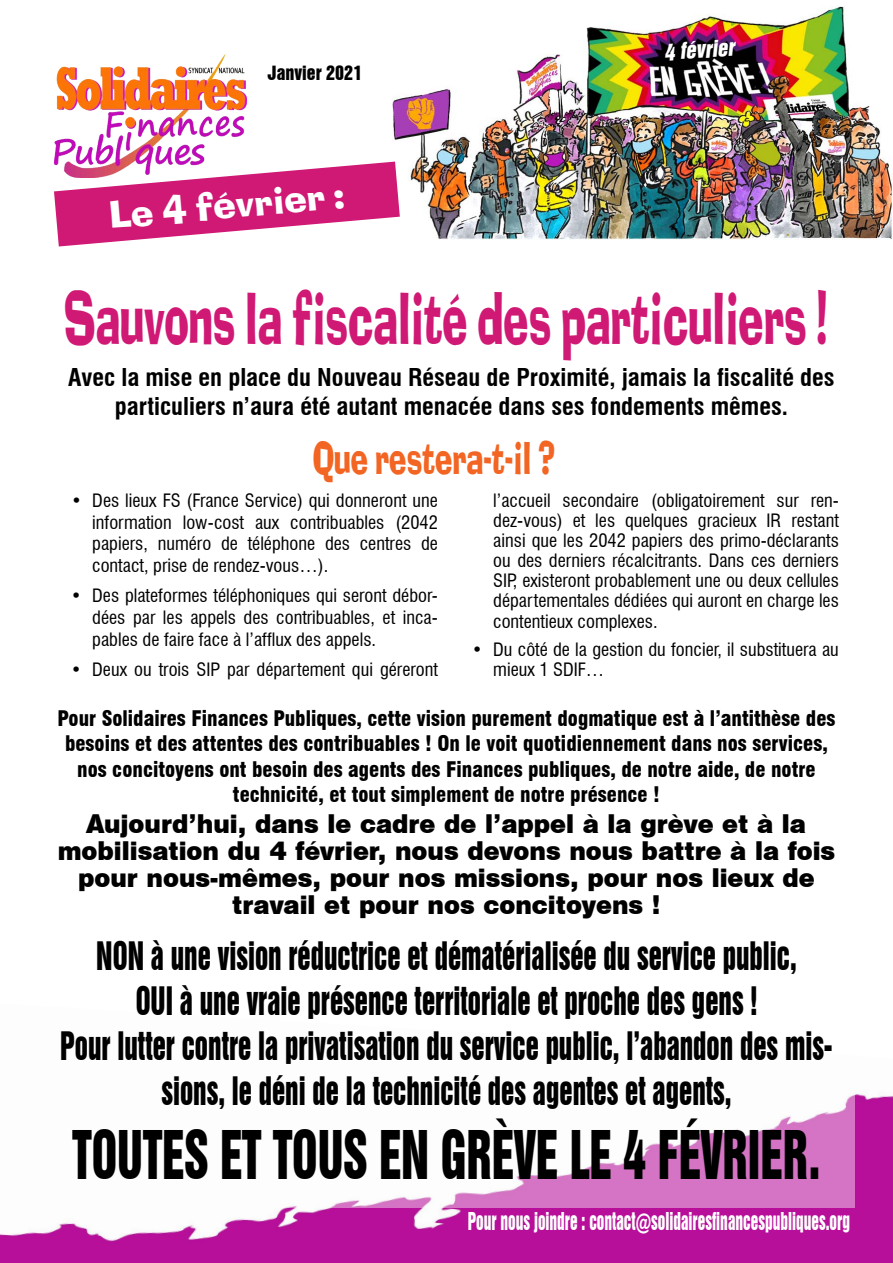
<style>
.page{position:relative;width:893px;height:1263px;background:#fff}
.page>*{position:absolute;margin:0;border:0;box-sizing:border-box;transform-origin:0 0}
.t1{font:69.6px "Ad Lib";color:#d01875;scale:.58 1}
.t2{font:61.5px "Swiss 921 BT Regular A";color:#000;scale:.75 1}
.t3{font:43.5px "Ad Lib";color:#f26522;scale:.64 1}
.t4{font:36px/45px "Swiss 921 BT Regular A";color:#000;text-align:center;scale:.75 1}
.t5{font:36px "Ad Lib";color:#fff}
.t6{font:24px/27px "Swiss 721 BT Black No 2";color:#000;text-align:center}
.t7{font:700 condensed 24px/28.8px "Swiss 721 BT";color:#000;text-align:center}
.t8{font:22.65px "Swiss 921 BT Regular A";color:#fff;scale:.68 1}
.t9{font:900 condensed 21px/25.2px "Swiss 721 BT";color:#000;text-align:center}
.t10{font:italic 21px "Swiss 921 BT Regular A";color:#fff}
.t11{font:condensed 18px/20.1px "Swiss 721 BT";color:#000;text-align:justify}
.t12{font:18px "Swiss 921 BT Regular A";color:#000}
</style>
<div class="page">
<img style="left:0;top:1093px;width:893px;height:170px">
<svg style="left:40px;top:1093px;width:815px;height:115px"></svg>
<img style="left:391px;top:6px;width:502px;height:234px">
<img style="left:54px;top:54px;width:193px;height:108px">
<svg style="left:54px;top:162px;width:346px;height:84px"></svg>
<p class="t12" style="left:268px;top:61px;width:96px">Janvier 2021</p>
<h3 class="t5" style="left:108px;top:194px;width:237px;rotate:-5deg">Le 4 février :</h3>
<p class="t10" style="left:663px;top:39px;width:72px;rotate:-4deg">4 février</p>
<h1 class="t1" style="left:64px;top:277px;width:1317px">Sauvons la fiscalité des particuliers !</h1>
<h3 class="t7" style="left:68px;top:363px;width:768px">Avec la mise en place du Nouveau Réseau de Proximité, jamais la fiscalité des particuliers n’aura été autant menacée dans ses fondements mêmes.</h3>
<h3 class="t3" style="left:313px;top:433px;width:380px">Que restera-t-il ?</h3>
<p class="t11" style="left:92px;top:489px;width:347px;line-height:21.8px;text-indent:-21px">• Des lieux FS (France Service) qui donneront une information low-cost aux contribuables (2042 papiers, numéro de téléphone des centres de contact, prise de rendez-vous…).</p>
<p class="t11" style="left:92px;top:585px;width:347px;line-height:21.8px;text-indent:-21px">• Des plateformes téléphoniques qui seront débor&shy;dées par les appels des contribuables, et inca&shy;pables de faire face à l’afflux des appels.</p>
<p class="t11" style="left:71px;top:660px;width:368px">• Deux ou trois SIP par département qui géreront</p>
<p class="t11" style="left:493px;top:490px;width:347px">l’accueil secondaire (obligatoirement sur ren&shy;dez-vous) et les quelques gracieux IR restant ainsi que les 2042 papiers des primo-déclarants ou des derniers récalcitrants. Dans ces derniers SIP, existeront probablement une ou deux cellules départementales dédiées qui auront en charge les contentieux complexes.</p>
<p class="t11" style="left:493px;top:639px;width:347px;text-indent:-21px">• Du côté de la gestion du foncier, il substituera au mieux 1 SDIF…</p>
<p class="t9" style="left:57px;top:706px;width:779px">Pour Solidaires Finances Publiques, cette vision purement dogmatique est à l’antithèse des besoins et des attentes des contribuables ! On le voit quotidiennement dans nos services, nos concitoyens ont besoin des agents des Finances publiques, de notre aide, de notre technicité, et tout simplement de notre présence !</p>
<h3 class="t6" style="left:58px;top:809px;width:779px">Aujourd’hui, dans le cadre de l’appel à la grève et à la mobilisation du 4 février, nous devons nous battre à la fois pour nous-mêmes, pour nos missions, pour nos lieux de travail et pour nos concitoyens !</h3>
<p class="t4" style="left:60px;top:933px;width:1031px">NON à une vision réductrice et dématérialisée du service public,<br>OUI à une vraie présence territoriale et proche des gens !<br>Pour lutter contre la privatisation du service public, l’abandon des mis&shy;sions, le déni de la technicité des agentes et agents,</p>
<h2 class="t2" style="left:73px;top:1115px;width:999px">TOUTES ET TOUS EN GRÈVE LE 4 FÉVRIER.</h2>
<p class="t8" style="left:468px;top:1206px;width:564px">Pour nous joindre : contact@solidairesfinancespubliques.org</p>
</div>
